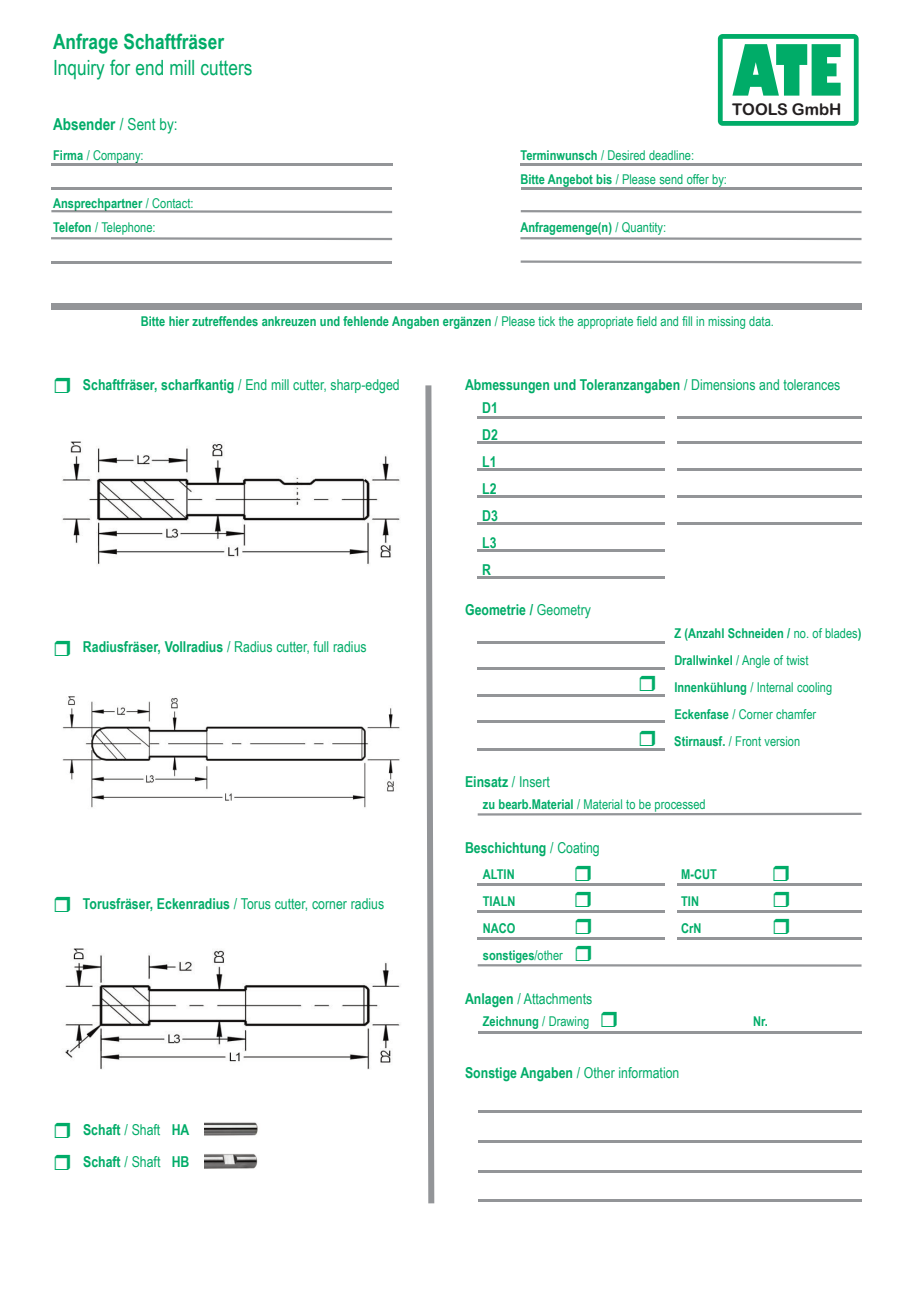
<style>
.page{position:relative;width:919px;height:1289px;background:#fff}
.page>*{position:absolute;margin:0;border:0;box-sizing:border-box;transform-origin:0 0}
.t1{font:800 condensed 69px "Gill Sans";color:#00ac68}
.t2{font:21px "Arial Narrow";color:#00ac68}
.t3{font:700 21px "Arial Narrow";color:#00ac68}
.t4{font:700 16.5px "Arial Narrow";color:#00ac68}
.t5{font:16.2px "Arial Rounded MT Bold";color:#231f20}
.t6{font:15px "Arial Narrow";color:#00ac68}
.t7{font:700 15px/27px "Arial Narrow";color:#00ac68;text-align:justify}
.t8{font:13.5px/27px "Arial Narrow";color:#00ac68}
.t9{font:700 13.5px/27px "Arial Narrow";color:#00ac68}
.s1{font-weight:400}
.s2{font-weight:700}
</style>
<div class="page">
<svg style="left:717px;top:34px;width:141px;height:92px"></svg>
<hr style="left:51px;top:163px;width:341px;height:2px;background:#939598">
<hr style="left:51px;top:187px;width:341px;height:2px;background:#939598">
<svg style="left:51px;top:210px;width:341px;height:3px"></svg>
<hr style="left:53px;top:210px;width:60px;height:1px;background:#00683b">
<svg style="left:51px;top:237px;width:341px;height:3px"></svg>
<hr style="left:51px;top:261px;width:341px;height:2px;background:#939598">
<div style="left:51px;top:303px;width:810px;height:6px;background:#939598"></div>
<hr style="left:520px;top:163px;width:341px;height:2px;background:#939598">
<hr style="left:520px;top:187px;width:341px;height:2px;background:#939598">
<svg style="left:520px;top:210px;width:341px;height:3px"></svg>
<svg style="left:520px;top:237px;width:341px;height:3px"></svg>
<svg style="left:520px;top:260px;width:341px;height:3px"></svg>
<hr style="left:477px;top:416px;width:187px;height:2px;background:#939598">
<hr style="left:477px;top:442px;width:187px;height:2px;background:#939598">
<hr style="left:477px;top:469px;width:187px;height:2px;background:#939598">
<hr style="left:477px;top:496px;width:187px;height:2px;background:#939598">
<hr style="left:477px;top:523px;width:187px;height:2px;background:#939598">
<hr style="left:677px;top:416px;width:184px;height:2px;background:#939598">
<hr style="left:677px;top:442px;width:184px;height:2px;background:#939598">
<hr style="left:677px;top:469px;width:184px;height:2px;background:#939598">
<hr style="left:677px;top:496px;width:184px;height:2px;background:#939598">
<hr style="left:677px;top:523px;width:184px;height:2px;background:#939598">
<hr style="left:477px;top:550px;width:187px;height:2px;background:#939598">
<hr style="left:477px;top:577px;width:187px;height:2px;background:#939598">
<hr style="left:477px;top:641px;width:188px;height:2px;background:#939598">
<hr style="left:477px;top:694px;width:188px;height:2px;background:#939598">
<hr style="left:477px;top:720px;width:188px;height:2px;background:#939598">
<hr style="left:477px;top:748px;width:188px;height:3px;background:#939598">
<svg style="left:477px;top:812px;width:384px;height:3px"></svg>
<hr style="left:477px;top:667px;width:188px;height:2px;background:#939598">
<hr style="left:477px;top:1030px;width:384px;height:3px;background:#939598">
<hr style="left:477px;top:1110px;width:384px;height:2px;background:#939598">
<hr style="left:477px;top:1140px;width:384px;height:2px;background:#939598">
<hr style="left:477px;top:1169px;width:384px;height:3px;background:#939598">
<hr style="left:477px;top:1199px;width:384px;height:2px;background:#939598">
<svg style="left:425px;top:385px;width:9px;height:818px"></svg>
<img style="left:204px;top:1122px;width:54px;height:14px">
<img style="left:204px;top:1154px;width:54px;height:14px">
<img style="left:62px;top:441px;width:338px;height:124px">
<img style="left:62px;top:696px;width:338px;height:112px">
<img style="left:65px;top:948px;width:335px;height:122px">
<hr style="left:477px;top:883px;width:187px;height:2px;background:#939598">
<hr style="left:477px;top:910px;width:187px;height:2px;background:#939598">
<hr style="left:477px;top:937px;width:187px;height:2px;background:#939598">
<hr style="left:477px;top:964px;width:384px;height:2px;background:#939598">
<hr style="left:677px;top:883px;width:184px;height:2px;background:#939598">
<hr style="left:677px;top:910px;width:184px;height:2px;background:#939598">
<hr style="left:677px;top:937px;width:184px;height:2px;background:#939598">
<h2 class="t3" style="left:53px;top:30px;width:172px">Anfrage Schaftfräser</h2>
<h2 class="t2" style="left:53px;top:55px;width:201px">Inquiry for end mill cutters</h2>
<p class="t4" style="left:53px;top:115px;width:126px">Absender <span class="s1">/ Sent by:</span></p>
<p class="t8" style="left:53px;top:142px;width:92px"><span class="s2">Firma</span> / Company:</p>
<p class="t9" style="left:53px;top:191px;width:142px;line-height:24px">Ansprechpartner <span class="s1">/ Contact:<br></span>Telefon <span class="s1">/ Telephone:</span></p>
<h1 class="t1" style="left:732px;top:27px;width:111px">ATE</h1>
<p class="t5" style="left:732px;top:100px;width:111px">TOOLS GmbH</p>
<p class="t8" style="left:520px;top:143px;width:208px;line-height:24px"><span class="s2">Terminwunsch</span> / Desired deadline:<br><span class="s2">Bitte Angebot bis</span> / Please send offer by:</p>
<p class="t9" style="left:520px;top:214px;width:147px">Anfragemenge(n) <span class="s1">/ Quantity:</span></p>
<p class="t9" style="left:141px;top:307px;width:634px">Bitte hier zutreffendes ankreuzen und fehlende Angaben ergänzen <span class="s1">/ Please tick the appropriate field and fill in missing data.</span></p>
<p class="t6" style="left:83px;top:376px;width:318px"><span class="s2">Schaftfräser, scharfkantig</span> / End mill cutter, sharp-edged</p>
<p class="t6" style="left:83px;top:638px;width:285px"><span class="s2">Radiusfräser, Vollradius</span> / Radius cutter, full radius</p>
<p class="t6" style="left:83px;top:894px;width:303px"><span class="s2">Torusfräser, Eckenradius</span> / Torus cutter, corner radius</p>
<p class="t7" style="left:83px;top:1113px;width:108px;line-height:32px">Schaft <span class="s1">/ Shaft</span> HA<br>Schaft <span class="s1">/ Shaft</span> HB</p>
<p class="t7" style="left:465px;top:371px;width:377px">Abmessungen und Toleranzangaben <span class="s1">/ Dimensions and tolerances</span></p>
<p class="t7" style="left:482px;top:394px;width:17px">D1<br>D2<br>L1<br>L2<br>D3<br>L3<br>R</p>
<p class="t7" style="left:465px;top:596px;width:127px">Geometrie / <span class="s1">Geometry</span></p>
<p class="t7" style="left:465px;top:768px;width:86px">Einsatz <span class="s1">/ Insert</span></p>
<p class="t8" style="left:674px;top:619px;width:189px"><span class="s2">Z (Anzahl Schneiden /</span> no. of blades<span class="s2">)<br>Drallwinkel</span> / Angle of twist<br><span class="s2">Innenkühlung</span> / Internal cooling<br><span class="s2">Eckenfase</span> / Corner chamfer<br><span class="s2">Stirnausf.</span> / Front version</p>
<p class="t8" style="left:483px;top:790px;width:224px"><span class="s2">zu bearb.Material</span> / Material to be processed</p>
<p class="t7" style="left:465px;top:833px;width:136px">Beschichtung <span class="s1">/ Coating</span></p>
<p class="t9" style="left:483px;top:860px;width:81px">ALTIN<br>TIALN<br>NACO sonstiges<span class="s1">/other</span></p>
<p class="t9" style="left:681px;top:860px;width:37px">M-CUT<br>TIN<br>CrN</p>
<p class="t6" style="left:465px;top:990px;width:129px"><span class="s2">Anlagen</span> / Attachments</p>
<p class="t9" style="left:483px;top:1007px;width:108px">Zeichnung <span class="s1">/ Drawing</span></p>
<p class="t9" style="left:753px;top:1007px;width:16px">Nr.</p>
<p class="t6" style="left:465px;top:1063px;width:216px"><span class="s2">Sonstige Angaben</span> / Other information</p>
</div>
